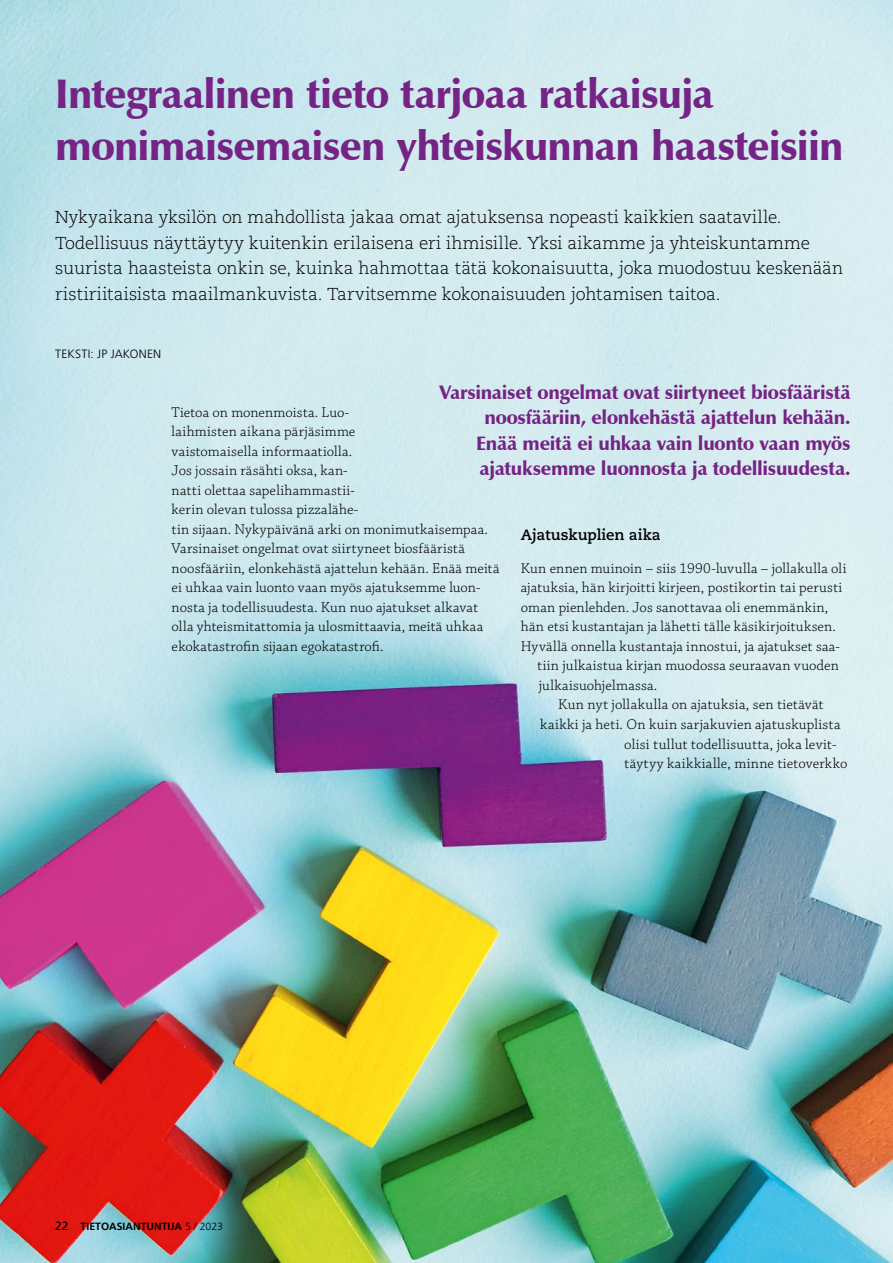
<style>
.page{position:relative;width:893px;height:1263px;background:#fff}
.page>*{position:absolute;margin:0;border:0;box-sizing:border-box;transform-origin:0 0}
.OTSIKKO{font:900 41.25px/51.8px "Zapf Humanist 601 BT";letter-spacing:-.02em;color:#752384}
.NOSTO{font:900 19.5px/25.5px "Zapf Humanist 601 BT";letter-spacing:-.015em;color:#752384;text-align:right}
.INGRESSI{font:300 17.25px/25.5px "Caecilia LT Std";letter-spacing:-.005em;color:#000}
.LEIPIS{font:300 15px/19.5px "Chaparral Pro";letter-spacing:.015em;color:#000}
.SIS_LEIPIS{font:300 15px "Chaparral Pro";letter-spacing:.02em;color:#000}
.VOTS{font:700 15px "Caecilia LT Std";letter-spacing:-.005em;color:#000}
.TEKIJÄ{font:300 12px "Frutiger LT Std";letter-spacing:.02em;color:#000}
.t1{font:700 10.5px "Frutiger LT Std";color:#000}
.s1{font-weight:400;font-size:12px}
.s2{font-weight:300}
</style>
<div class="page">
<img style="left:0;top:0;width:893px;height:1263px">
<p class="OTSIKKO" style="left:55px;top:68px;width:790px">Integraalinen tieto tarjoaa ratkaisuja monimaisemaisen yhteiskunnan haasteisiin</p>
<p class="INGRESSI" style="left:55px;top:205px;width:790px">Nykyaikana yksilön on mahdollista jakaa omat ajatuksensa nopeasti kaikkien saataville.<br>Todellisuus näyttäytyy kuitenkin erilaisena eri ihmisille. Yksi aikamme ja yhteiskuntamme suurista haasteista onkin se, kuinka hahmottaa tätä kokonaisuutta, joka muodostuu keskenään ristiriitaisista maailmankuvista. Tarvitsemme kokonaisuuden johtamisen taitoa.</p>
<p class="TEKIJÄ" style="left:55px;top:347px;width:107px">TEKSTI: JP JAKONEN</p>
<p class="NOSTO" style="left:440px;top:380px;width:412px">Varsinaiset ongelmat ovat siirtyneet biosfääristä noosfääriin, elonkehästä ajattelun kehään.<br>Enää meitä ei uhkaa vain luonto vaan myös ajatuksemme luonnosta ja todellisuudesta.</p>
<p class="LEIPIS" style="left:172px;top:403px;width:329px">Tietoa on monenmoista. Luo-<br>laihmisten aikana pärjäsimme<br>vaistomaisella informaatiolla.<br>Jos jossain räsähti oksa, kan-<br>natti olettaa sapelihammastii-<br>kerin olevan tulossa pizzalähe-<br>tin sijaan. Nykypäivänä arki on monimutkaisempaa.<br>Varsinaiset ongelmat ovat siirtyneet biosfääristä noosfääriin, elonkehästä ajattelun kehään. Enää meitä ei uhkaa vain luonto vaan myös ajatuksemme luon&shy;nosta ja todellisuudesta. Kun nuo ajatukset alkavat olla yhteismitattomia ja ulosmittaavia, meitä uhkaa ekokatastrofin sijaan egokatastrofi.</p>
<p class="VOTS" style="left:521px;top:525px;width:141px">Ajatuskuplien aika</p>
<p class="LEIPIS" style="left:521px;top:559px;width:327px">Kun ennen muinoin – siis 1990-luvulla – jollakulla oli</p>
<p class="LEIPIS" style="left:521px;top:579px;width:323px">ajatuksia, hän kirjoitti kirjeen, postikortin tai perusti</p>
<p class="LEIPIS" style="left:521px;top:598px;width:309px">oman pienlehden. Jos sanottavaa oli enemmänkin,</p>
<p class="LEIPIS" style="left:521px;top:618px;width:316px">hän etsi kustantajan ja lähetti tälle käsikirjoituksen.</p>
<p class="LEIPIS" style="left:521px;top:637px;width:321px">Hyvällä onnella kustantaja innostui, ja ajatukset saa-</p>
<p class="LEIPIS" style="left:537px;top:657px;width:303px">tiin julkaistua kirjan muodossa seuraavan vuoden</p>
<p class="LEIPIS" style="left:539px;top:676px;width:120px">julkaisuohjelmassa.</p>
<p class="SIS_LEIPIS" style="left:558px;top:697px;width:267px">Kun nyt jollakulla on ajatuksia, sen tietävät</p>
<p class="SIS_LEIPIS" style="left:540px;top:716px;width:302px">kaikki ja heti. On kuin sarjakuvien ajatuskuplista</p>
<p class="SIS_LEIPIS" style="left:624px;top:736px;width:214px">olisi tullut todellisuutta, joka levit-</p>
<p class="SIS_LEIPIS" style="left:624px;top:755px;width:225px">täytyy kaikkialle, minne tietoverkko</p>
<p class="t1" style="left:55px;top:1220px;width:169px"><span class="s1">22</span> TIETOASIANTUNTIJA <span class="s2">5 / 2023</span></p>
</div>
